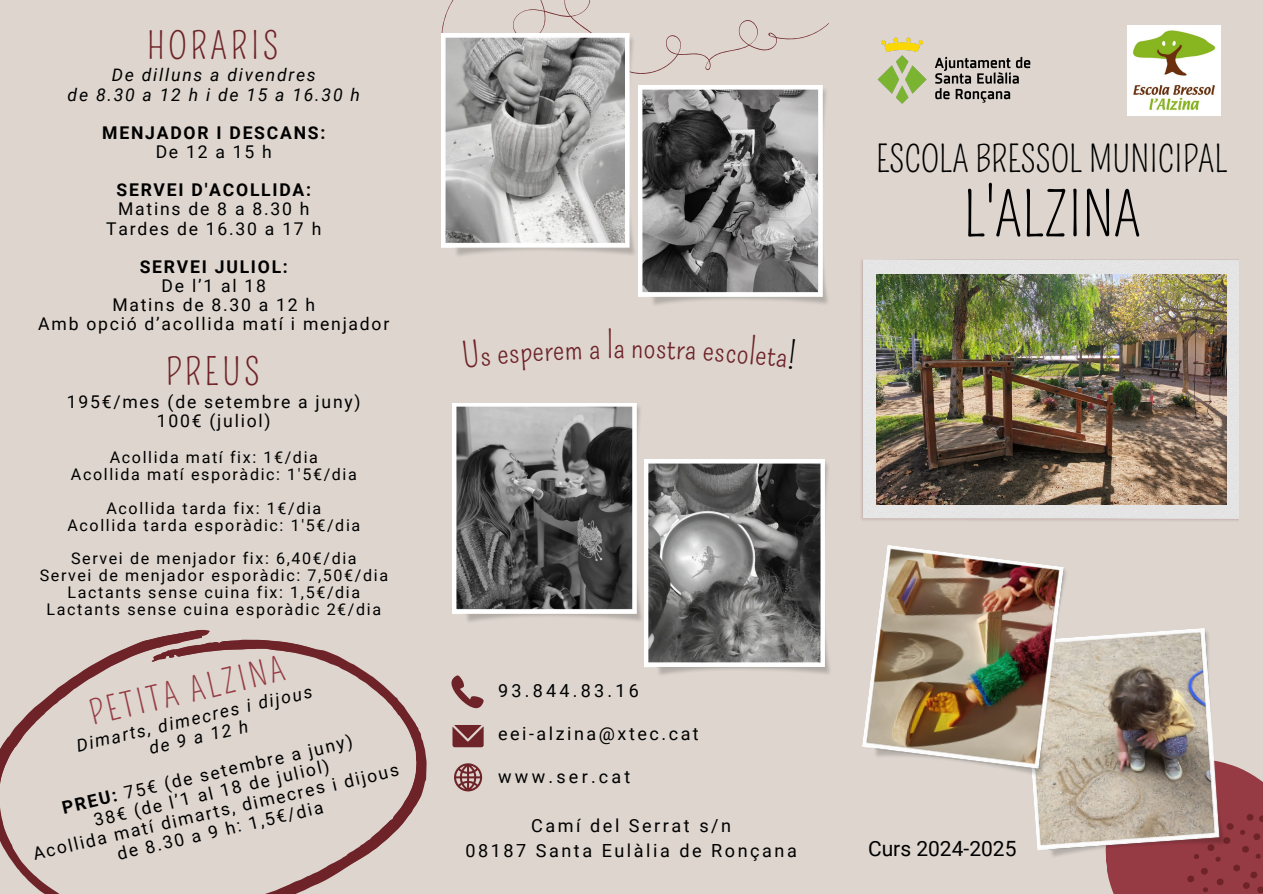
<style>
.page{position:relative;width:1263px;height:894px;background:#fff}
.page>*{position:absolute;margin:0;border:0;box-sizing:border-box;transform-origin:0 0}
.t1{font:60px "Pompiere";color:#000}
.t2{font:36.6px "Pompiere";letter-spacing:.1em;color:#6e2328}
.t3{font:36px "Pompiere";color:#000}
.t4{font:34.5px "Pompiere";color:#6e2328}
.t5{font:33px "Pompiere";color:#963b44}
.t6{font:21px "Roboto";color:#000}
.t7{font:18px/24.8px "Roboto";letter-spacing:.14em;color:#000;text-align:center}
.t8{font:18px "Roboto";letter-spacing:.18em;color:#000}
.t9{font:17.55px/19.2px "Roboto";letter-spacing:.1em;color:#000;text-align:center}
.t10{font:italic 17.55px/19.2px "Roboto";letter-spacing:.1em;color:#000;text-align:center}
.t11{font:700 17.55px "Roboto";letter-spacing:.1em;color:#000}
.t12{font:17.55px "Roboto";letter-spacing:.45em;color:#000}
.t13{font:16.05px/16.8px "Roboto";letter-spacing:.1em;color:#000;text-align:center}
.s1{font-weight:700}
</style>
<div class="page">
<div style="left:0;top:0;width:1263px;height:893px;background:#ddd5ce"></div>
<svg style="left:451px;top:675px;width:33px;height:32px"></svg>
<svg style="left:452px;top:725px;width:32px;height:22px"></svg>
<svg style="left:454px;top:763px;width:28px;height:28px"></svg>
<svg style="left:1098px;top:764px;width:165px;height:130px;background:#98444c"></svg>
<svg style="left:441px;top:0;width:388px;height:219px"></svg>
<img style="left:442px;top:33px;width:195px;height:223px">
<img style="left:644px;top:459px;width:186px;height:216px">
<img style="left:1127px;top:26px;width:93px;height:90px">
<img style="left:452px;top:403px;width:190px;height:219px">
<img style="left:638px;top:86px;width:191px;height:219px">
<svg style="left:0;top:629px;width:427px;height:264px"></svg>
<svg style="left:155px;top:656px;width:7px;height:3px"></svg>
<img style="left:1032px;top:628px;width:197px;height:233px">
<img style="left:862px;top:545px;width:210px;height:236px">
<img style="left:861px;top:260px;width:377px;height:261px">
<img style="left:876px;top:274px;width:350px;height:231px">
<img style="left:877px;top:37px;width:154px;height:67px">
<h2 class="t2" style="left:147px;top:25px;width:133px">HORARIS</h2>
<p class="t10" style="left:68px;top:66px;width:294px">De dilluns a divendres<br>de 8.30 a 12 h i de 15 a 16.30 h</p>
<p class="t11" style="left:102px;top:123px;width:225px">MENJADOR I DESCANS:</p>
<p class="t12" style="left:156px;top:142px;width:118px">De12a15h</p>
<p class="t11" style="left:116px;top:180px;width:196px">SERVEI D'ACOLLIDA:</p>
<p class="t9" style="left:106px;top:200px;width:217px">Matins de 8 a 8.30 h<br>Tardes de 16.30 a 17 h</p>
<p class="t11" style="left:140px;top:256px;width:150px">SERVEI JULIOL:</p>
<p class="t9" style="left:38px;top:276px;width:352px">De l’1 al 18<br>Matins de 8.30 a 12 h<br>Amb opció d’acollida matí i menjador</p>
<h2 class="t2" style="left:166px;top:351px;width:96px">PREUS</h2>
<p class="t9" style="left:67px;top:392px;width:295px">195€/mes (de setembre a juny)<br>100€ (juliol)</p>
<p class="t13" style="left:71px;top:449px;width:287px">Acollida matí fix: 1€/dia<br>Acollida matí esporàdic: 1'5€/dia</p>
<p class="t13" style="left:68px;top:500px;width:294px">Acollida tarda fix: 1€/dia<br>Acollida tarda esporàdic: 1'5€/dia</p>
<p class="t13" style="left:40px;top:550px;width:350px">Servei de menjador fix: 6,40€/dia<br>Servei de menjador esporàdic: 7,50€/dia Lactants sense cuina fix: 1,5€/dia Lactants sense cuina esporàdic 2€/dia</p>
<h3 class="t5" style="left:86px;top:694px;width:201px;rotate:-13deg">PETITA ALZINA</h3>
<p class="t10" style="left:75px;top:736px;width:243px;rotate:-13deg">Dimarts, dimecres i dijous de9a12h</p>
<p class="t9" style="left:23px;top:807px;width:376px;rotate:-13deg"><span class="s1">PREU:</span> 75€ (de setembre a juny)<br>38€ (de l’1 al 18 de juliol)<br>Acollida matí dimarts, dimecres i dijous de 8.30 a 9 h: 1,5€/dia</p>
<h3 class="t4" style="left:613px;top:326px;width:32px">an</h3>
<p class="t7" style="left:498px;top:678px;width:142px">93.844.83.16</p>
<p class="t7" style="left:498px;top:721px;width:202px">eei-alzina@xtec.cat</p>
<p class="t8" style="left:498px;top:766px;width:134px">www.ser.cat</p>
<p class="t7" style="left:465px;top:813px;width:333px">Camí del Serrat s/n<br>08187 Santa Eulàlia de Ronçana</p>
<h2 class="t3" style="left:876px;top:138px;width:353px">ESCOLA BRESSOL MUNICIPAL</h2>
<h2 class="t1" style="left:963px;top:180px;width:179px">L'ALZINA</h2>
<h3 class="t6" style="left:868px;top:836px;width:150px">Curs 2024-2025</h3>
</div>
